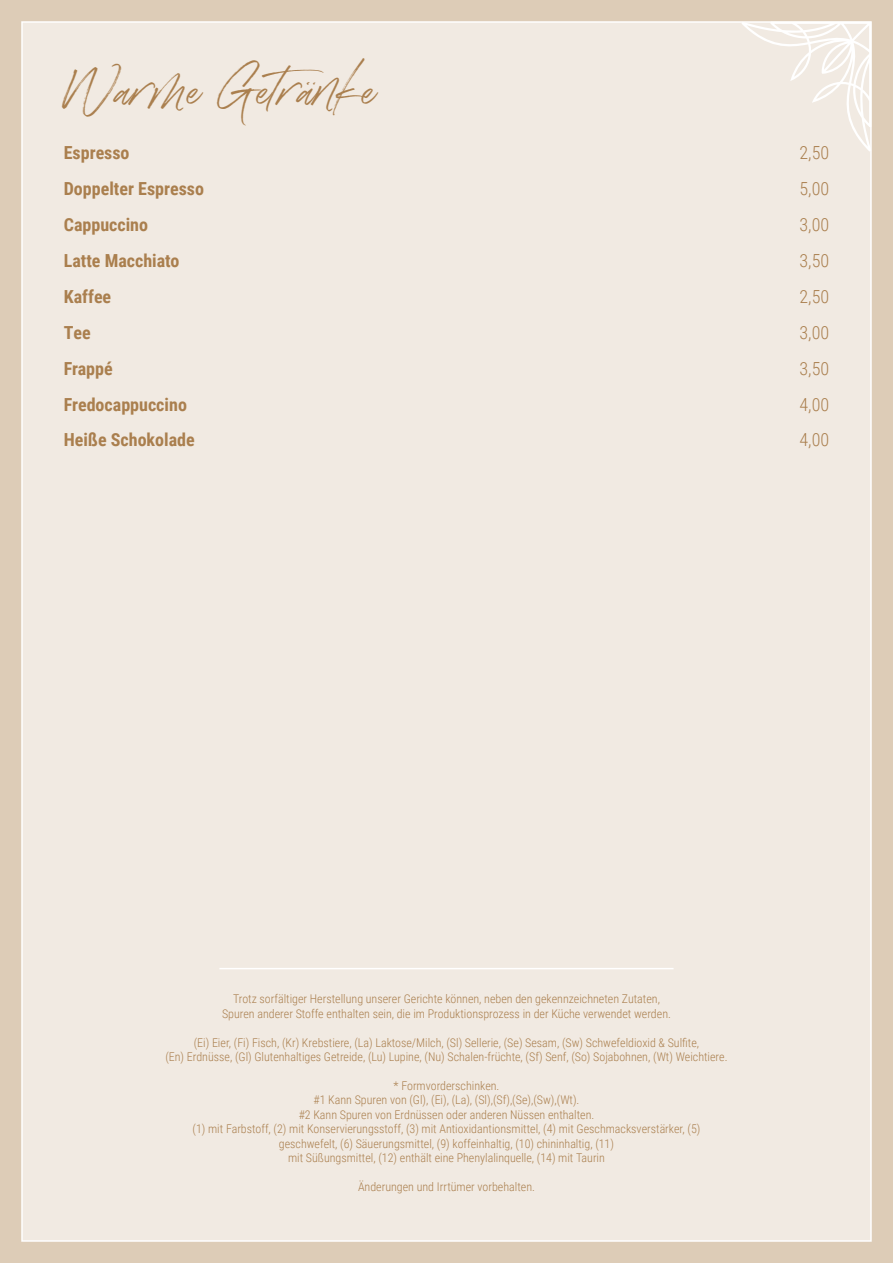
<style>
.page{position:relative;width:893px;height:1263px;background:#ddccb7}
.page>*{position:absolute;margin:0;border:0;box-sizing:border-box;transform-origin:0 0}
.t1{font:45px "Denmark";color:#aa7f4e}
.t2{font:700 18px "Roboto Condensed";color:#aa7f4e}
.t3{font:300 18px "Roboto Condensed";color:#aa7f4e}
.t4{font:300 12px/14.4px "Roboto Condensed";color:#aa7f4e;text-align:center}
</style>
<div class="page">
<div style="left:21px;top:21px;width:851px;height:1221px;background:#f1eae2;border:2px solid #fff"></div>
<svg style="left:741px;top:22px;width:130px;height:130px"></svg>
<hr style="left:219px;top:968px;width:455px;height:1px;background:#fff">
<h1 class="t1" style="left:64px;top:61px;width:315px">Warme Getränke</h1>
<h2 class="t2" style="left:64px;top:140px;width:67px">Espresso</h2>
<h2 class="t3" style="left:799px;top:140px;width:31px">2,50</h2>
<h2 class="t2" style="left:64px;top:176px;width:142px">Doppelter Espresso</h2>
<h2 class="t3" style="left:799px;top:176px;width:31px">5,00</h2>
<h2 class="t2" style="left:64px;top:212px;width:86px">Cappuccino</h2>
<h2 class="t3" style="left:799px;top:212px;width:31px">3,00</h2>
<h2 class="t2" style="left:64px;top:248px;width:117px">Latte Macchiato</h2>
<h2 class="t3" style="left:799px;top:248px;width:31px">3,50</h2>
<h2 class="t2" style="left:64px;top:284px;width:49px">Kaffee</h2>
<h2 class="t3" style="left:799px;top:284px;width:31px">2,50</h2>
<h2 class="t2" style="left:64px;top:320px;width:29px">Tee</h2>
<h2 class="t3" style="left:799px;top:320px;width:31px">3,00</h2>
<h2 class="t2" style="left:64px;top:356px;width:50px">Frappé</h2>
<h2 class="t3" style="left:799px;top:356px;width:31px">3,50</h2>
<h2 class="t2" style="left:64px;top:392px;width:125px">Fredocappuccino</h2>
<h2 class="t3" style="left:799px;top:392px;width:31px">4,00</h2>
<h2 class="t2" style="left:64px;top:427px;width:133px">Heiße Schokolade</h2>
<h2 class="t3" style="left:799px;top:427px;width:31px">4,00</h2>
<p class="t4" style="left:222px;top:991px;width:450px">Trotz sorfältiger Herstellung unserer Gerichte können, neben den gekennzeichneten Zutaten,<br>Spuren anderer Stoffe enthalten sein, die im Produktionsprozess in der Küche verwendet werden.</p>
<p class="t4" style="left:165px;top:1035px;width:564px">(Ei) Eier, (Fi) Fisch, (Kr) Krebstiere, (La) Laktose/Milch, (Sl) Sellerie, (Se) Sesam, (Sw) Schwefeldioxid &amp; Sulfite,<br>(En) Erdnüsse, (Gl) Glutenhaltiges Getreide, (Lu) Lupine, (Nu) Schalen-früchte, (Sf) Senf, (So) Sojabohnen, (Wt) Weichtiere.</p>
<p class="t4" style="left:193px;top:1078px;width:509px">* Formvorderschinken.<br>#1 Kann Spuren von (Gl), (Ei), (La), (Sl),(Sf),(Se),(Sw),(Wt).<br>#2 Kann Spuren von Erdnüssen oder anderen Nüssen enthalten.<br>(1) mit Farbstoff, (2) mit Konservierungsstoff, (3) mit Antioxidantionsmittel, (4) mit Geschmacksverstärker, (5) geschwefelt, (6) Säuerungsmittel, (9) koffeinhaltig, (10) chininhaltig, (11)<br>mit Süßungsmittel, (12) enthält eine Phenylalinquelle, (14) mit Taurin</p>
<p class="t4" style="left:358px;top:1179px;width:178px">Änderungen und Irrtümer vorbehalten.</p>
</div>
